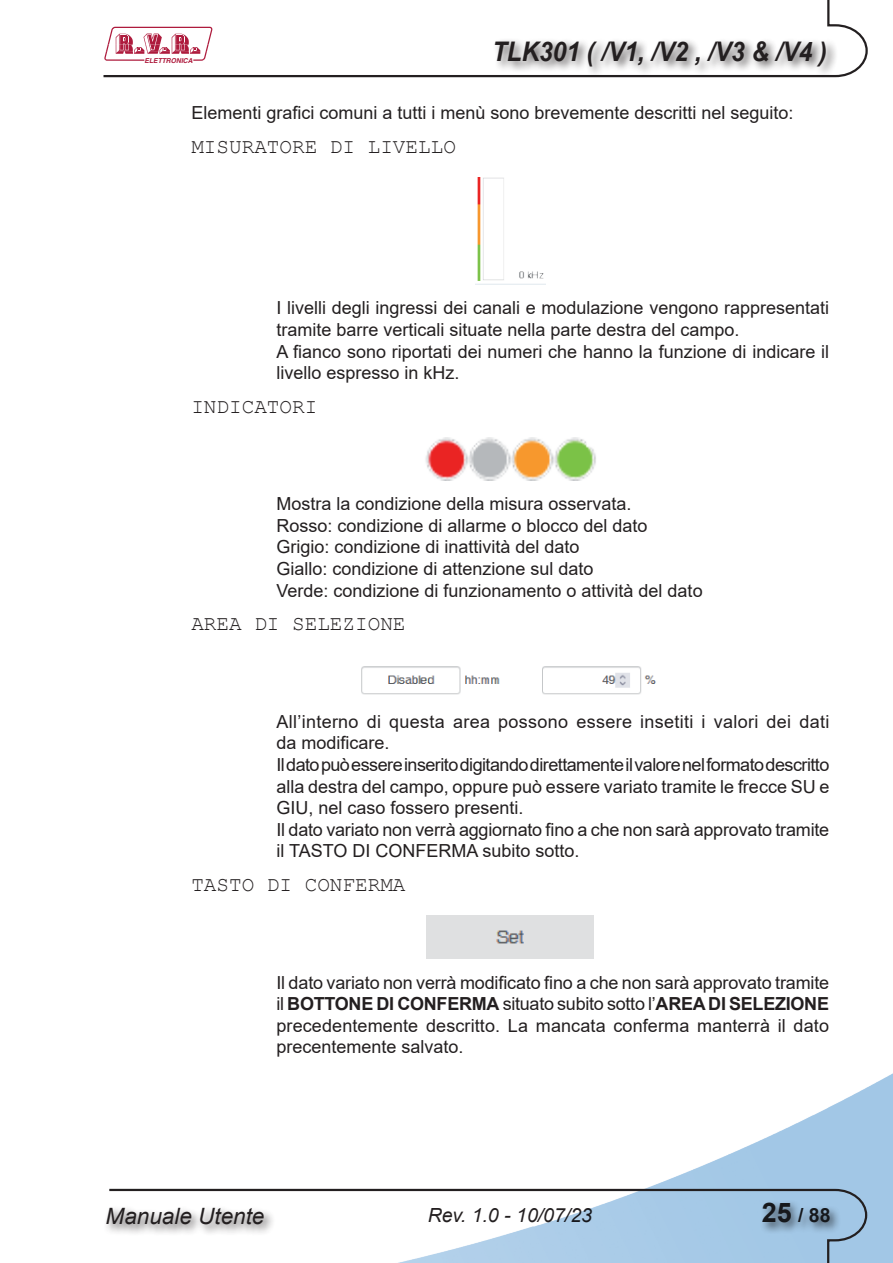
<style>
.page{position:relative;width:893px;height:1263px;background:#fff}
.page>*{position:absolute;margin:0;border:0;box-sizing:border-box;transform-origin:0 0}
.t1{font:italic 700 27px "Arial";color:#231f20;scale:.9 1}
.t2{font:italic 22.5px "Arial";color:#231f20}
.t3{font:21px "Courier New";color:#231f20}
.t4{font:italic 19.5px "Arial";color:#231f20}
.t5{font:700 19.5px "Arial";color:#231f20}
.t6{font:18px/21.6px "Arial";color:#231f20}
.t7{font:italic 700 6.75px "Helvetica";color:#ae1b3d}
.s1{font-weight:700}
.s2{font-size:27px}
</style>
<div class="page">
<img style="left:647px;top:1073px;width:246px;height:190px">
<svg style="left:103px;top:0;width:765px;height:78px"></svg>
<svg style="left:109px;top:1188px;width:759px;height:75px"></svg>
<div style="left:492px;top:38px;width:346px;height:40px;background:#231f20;opacity:.75"></div>
<div style="left:760px;top:1199px;width:82px;height:35px;background:#231f20;opacity:.75"></div>
<div style="left:104px;top:1205px;width:172px;height:31px;background:#231f20;opacity:.75"></div>
<svg style="left:104px;top:27px;width:108px;height:34px"></svg>
<img style="left:477px;top:178px;width:67px;height:103px">
<img style="left:425px;top:438px;width:171px;height:42px">
<img style="left:361px;top:666px;width:295px;height:29px">
<div style="left:427px;top:916px;width:167px;height:42px;background:#dfe0e1"></div>
<p class="t7" style="left:144px;top:56px;width:50px">ELETTRONICA</p>
<h1 class="t1" style="left:492px;top:34px;width:374px">TLK301 ( /V1, /V2 , /V3 &amp; /V4 )</h1>
<p class="t6" style="left:191px;top:102px;width:604px">Elementi grafici comuni a tutti i menù sono brevemente descritti nel seguito:</p>
<p class="t3" style="left:191px;top:134px;width:266px">MISURATORE DI LIVELLO</p>
<p class="t6" style="left:276px;top:297px;width:554px">I livelli degli ingressi dei canali e modulazione vengono rappresentati tramite barre verticali situate nella parte destra del campo.<br>A fianco sono riportati dei numeri che hanno la funzione di indicare il livello espresso in kHz.</p>
<p class="t3" style="left:191px;top:393px;width:127px">INDICATORI</p>
<p class="t6" style="left:276px;top:493px;width:428px">Mostra la condizione della misura osservata.<br>Rosso: condizione di allarme o blocco del dato Grigio: condizione di inattività del dato<br>Giallo: condizione di attenzione sul dato<br>Verde: condizione di funzionamento o attività del dato</p>
<p class="t3" style="left:191px;top:611px;width:216px">AREA DI SELEZIONE</p>
<p class="t6" style="left:276px;top:710px;width:555px">All’interno di questa area possono essere insetiti i valori dei dati da modificare.<br>Il dato può essere inserito digitando direttamente il valore nel formato descritto alla destra del campo, oppure può essere variato tramite le frecce SU e GIU, nel caso fossero presenti.<br>Il dato variato non verrà aggiornato fino a che non sarà approvato tramite il TASTO DI CONFERMA subito sotto.</p>
<p class="t3" style="left:191px;top:871px;width:216px">TASTO DI CONFERMA</p>
<p class="t6" style="left:276px;top:971px;width:554px;text-align:justify">Il dato variato non verrà modificato fino a che non sarà approvato tramite il <span class="s1">BOTTONE DI CONFERMA</span> situato subito sotto l’<span class="s1">AREA DI SELEZIONE </span>precedentemente descritto. La mancata conferma manterrà il dato precentemente salvato.</p>
<p class="t2" style="left:106px;top:1202px;width:160px">Manuale Utente</p>
<p class="t4" style="left:428px;top:1203px;width:166px">Rev. 1.0 - 10/07/23</p>
<p class="t5" style="left:762px;top:1202px;width:70px"><span class="s2">25</span> / 88</p>
</div>
